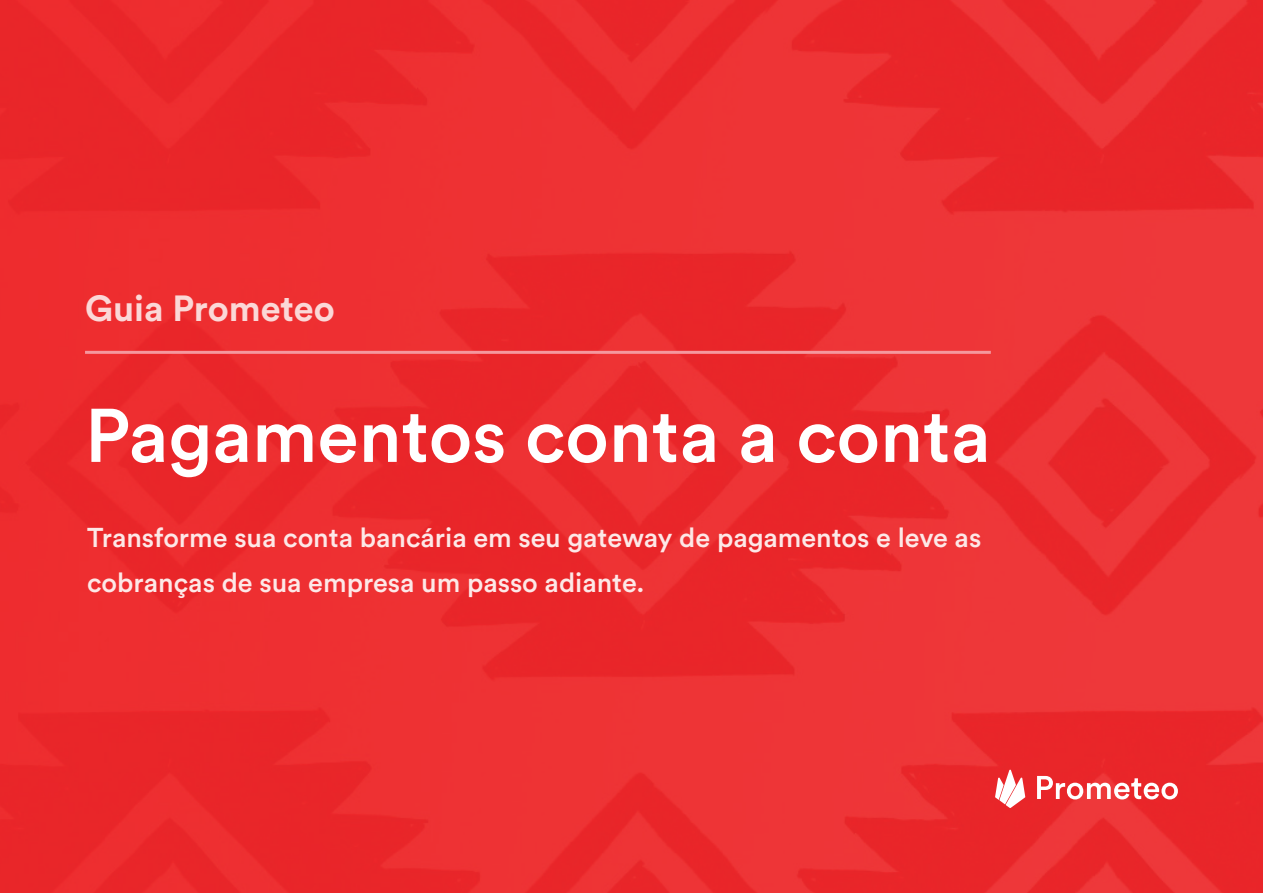
<style>
.page{position:relative;width:1263px;height:893px;background:#fff}
.page>*{position:absolute;margin:0;border:0;box-sizing:border-box;transform-origin:0 0}
.t1{font:500 75px "Circular Std";color:#fff}
.t2{font:700 36px "Circular Std";color:#fbd8d7}
.t3{font:500 27px/45px "Circular Std";color:#fde8e7}
</style>
<div class="page">
<img style="left:0;top:0;width:1263px;height:893px">
<hr style="left:85px;top:351px;width:906px;height:3px;background:#f5989e">
<svg style="left:995px;top:770px;width:30px;height:38px"></svg>
<svg style="left:1037px;top:776px;width:141px;height:23px"></svg>
<h2 class="t2" style="left:85px;top:285px;width:251px">Guia Prometeo</h2>
<h1 class="t1" style="left:85px;top:388px;width:907px">Pagamentos conta a conta</h1>
<p class="t3" style="left:87px;top:514px;width:896px">Transforme sua conta bancária em seu gateway de pagamentos e leve as cobranças de sua empresa um passo adiante.</p>
</div>
